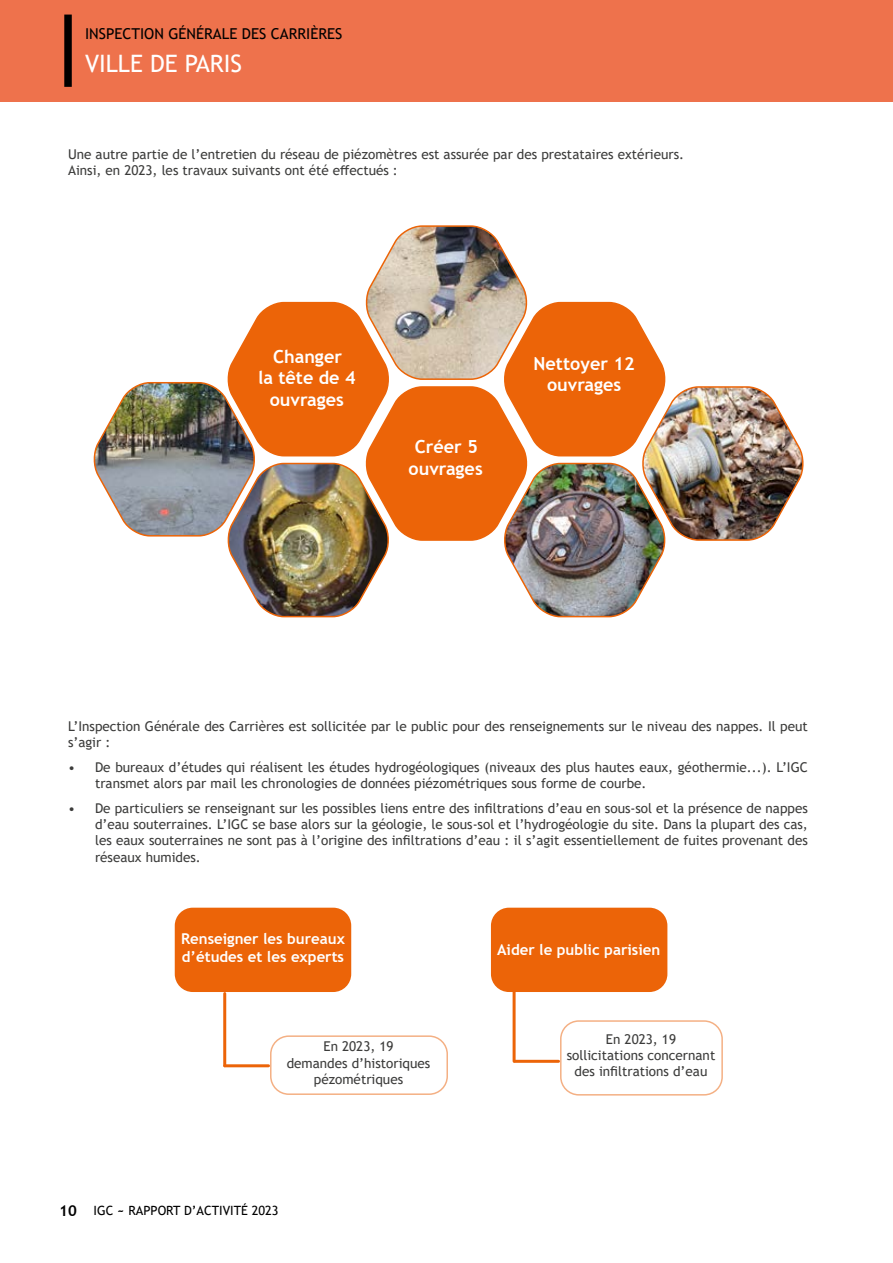
<style>
.page{position:relative;width:893px;height:1263px;background:#fff}
.page>*{position:absolute;margin:0;border:0;box-sizing:border-box;transform-origin:0 0}
.t1{font:24px "Trebuchet MS";color:#fff}
.t2{font:700 18px/21.6px "Trebuchet MS";color:#fff;text-align:center}
.t3{font:700 15px/18px "Trebuchet MS";color:#fff}
.t4{font:15px "Trebuchet MS";color:#000}
.t5{font:13.5px/16.2px "Trebuchet MS";color:#3c3c3b}
.t6{font:12.75px "Trebuchet MS";color:#000}
.s1{font-weight:700;font-size:15px}
.s2{font-weight:700}
</style>
<div class="page">
<div style="left:0;top:0;width:893px;height:102px;background:#ee724c"></div>
<div style="left:64px;top:15px;width:8px;height:72px;background:#000"></div>
<div style="left:175px;top:908px;width:176px;height:84px;background:#ec6408;border-radius:18px"></div>
<img style="left:93px;top:225px;width:711px;height:393px">
<div style="left:270px;top:1035px;width:178px;height:60px;border:2px solid #f4b084;border-radius:18px"></div>
<div style="left:491px;top:908px;width:176px;height:84px;background:#ec6408;border-radius:18px"></div>
<hr style="left:513px;top:989px;width:3px;height:72px;background:#ec6408">
<hr style="left:515px;top:1060px;width:43px;height:3px;background:#ec6408">
<div style="left:560px;top:1020px;width:163px;height:75px;border:2px solid #f4b084;border-radius:18px"></div>
<hr style="left:223px;top:993px;width:3px;height:73px;background:#ec6408">
<hr style="left:225px;top:1064px;width:43px;height:3px;background:#ec6408">
<p class="t4" style="left:85px;top:24px;width:259px">INSPECTION GÉNÉRALE DES CARRIÈRES</p>
<h1 class="t1" style="left:85px;top:48px;width:159px">VILLE DE PARIS</h1>
<p class="t5" style="left:68px;top:146px;width:618px">Une autre partie de l’entretien du réseau de piézomètres est assurée par des prestataires extérieurs.<br>Ainsi, en 2023, les travaux suivants ont été effectués :</p>
<h2 class="t2" style="left:258px;top:345px;width:99px">Changer<br>la tête de 4 ouvrages</h2>
<h2 class="t2" style="left:534px;top:353px;width:102px">Nettoyer 12 ouvrages</h2>
<h2 class="t2" style="left:409px;top:436px;width:76px">Créer 5 ouvrages</h2>
<p class="t5" style="left:68px;top:718px;width:741px">L’Inspection Générale des Carrières est sollicitée par le public pour des renseignements sur le niveau des nappes. Il peut s’agir :</p>
<p class="t5" style="left:95px;top:759px;width:714px;text-indent:-27px">• De bureaux d’études qui réalisent les études hydrogéologiques (niveaux des plus hautes eaux, géothermie...). L’IGC transmet alors par mail les chronologies de données piézométriques sous forme de courbe.</p>
<p class="t5" style="left:95px;top:800px;width:714px;text-align:justify;text-indent:-27px">• De particuliers se renseignant sur les possibles liens entre des infiltrations d’eau en sous-sol et la présence de nappes d’eau souterraines. L’IGC se base alors sur la géologie, le sous-sol et l’hydrogéologie du site. Dans la plupart des cas, les eaux souterraines ne sont pas à l’origine des infiltrations d’eau : il s’agit essentiellement de fuites provenant des réseaux humides.</p>
<p class="t3" style="left:181px;top:929px;width:165px">Renseigner les bureaux d’études et les experts</p>
<p class="t5" style="left:287px;top:1038px;width:145px;text-align:center">En 2023, 19<br>demandes d’historiques pézométriques</p>
<p class="t6" style="left:59px;top:1203px;width:221px"><span class="s1">10</span> IGC <span class="s2">~</span> RAPPORT D’ACTIVITÉ 2023</p>
<p class="t3" style="left:497px;top:940px;width:165px">Aider le public parisien</p>
<p class="t5" style="left:567px;top:1031px;width:150px;text-align:center">En 2023, 19 sollicitations concernant des infiltrations d’eau</p>
</div>
